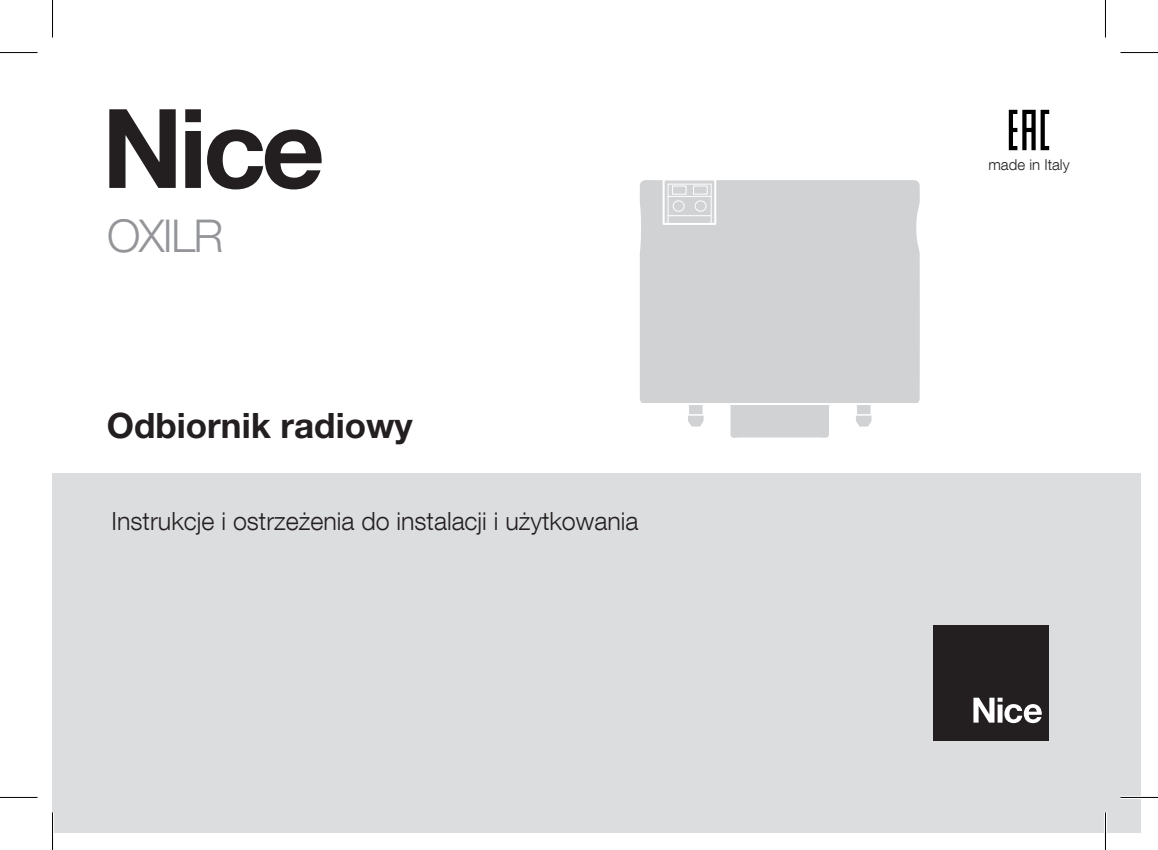
<style>
.page{position:relative;width:1158px;height:850px;background:#fff}
.page>*{position:absolute;margin:0;border:0;box-sizing:border-box;transform-origin:0 0}
.t1{font:700 110px "Helvetica Neue LT Com";color:#231f20}
.t2{font:300 45px "Helvetica Neue LT Com";letter-spacing:-.04em;color:#939598}
.t3{font:700 35px "Helvetica Neue LT Pro";color:#231f20}
.t4{font:300 25px "Helvetica Neue LT Com";color:#231f20}
.t5{font:300 15px "Helvetica Neue LT Com";color:#231f20}
</style>
<div class="page">
<div style="left:52px;top:473px;width:1088px;height:359px;background:#dcdddf"></div>
<div style="left:933px;top:625px;width:115px;height:115px;background:#231f20"></div>
<svg style="left:973px;top:697px;width:69px;height:25px"></svg>
<svg style="left:640px;top:180px;width:279px;height:257px;fill:#d1d2d4"></svg>
<div style="left:667px;top:183px;width:44px;height:41px;border:1px solid #fff"></div>
<div style="left:662px;top:178px;width:54px;height:47px;border:2px solid #fff"></div>
<hr style="left:668px;top:196px;width:43px;height:1px;background:#fff">
<hr style="left:668px;top:215px;width:43px;height:1px;background:#fff">
<div style="left:672px;top:200px;width:12px;height:12px;border:1px solid #fff;border-radius:50%"></div>
<div style="left:694px;top:200px;width:12px;height:12px;border:1px solid #fff;border-radius:50%"></div>
<div style="left:672px;top:185px;width:14px;height:9px;border:1px solid #fff"></div>
<div style="left:693px;top:185px;width:14px;height:9px;border:1px solid #fff"></div>
<svg style="left:640px;top:402px;width:279px;height:4px"></svg>
<svg style="left:686px;top:414px;width:19px;height:1px"></svg>
<svg style="left:854px;top:414px;width:18px;height:1px"></svg>
<img style="left:1008px;top:109px;width:42px;height:42px">
<hr style="left:1120px;top:795px;width:37px;height:3px;background:#fff">
<hr style="left:51px;top:812px;width:3px;height:37px;background:#fff">
<hr style="left:1103px;top:812px;width:3px;height:37px;background:#fff">
<hr style="left:0;top:52px;width:38px;height:1px;background:#000">
<hr style="left:1120px;top:52px;width:37px;height:1px;background:#000">
<hr style="left:0;top:796px;width:38px;height:1px;background:#000">
<hr style="left:1120px;top:796px;width:37px;height:1px;background:#000">
<hr style="left:52px;top:0;width:1px;height:38px;background:#000">
<hr style="left:52px;top:812px;width:1px;height:37px;background:#000">
<hr style="left:1104px;top:0;width:1px;height:38px;background:#000">
<hr style="left:1104px;top:812px;width:1px;height:37px;background:#000">
<h1 class="t1" style="left:102px;top:79px;width:224px">Nice</h1>
<h2 class="t2" style="left:107px;top:209px;width:118px">OXILR</h2>
<h3 class="t3" style="left:107px;top:403px;width:307px">Odbiornik radiowy</h3>
<p class="t4" style="left:112px;top:505px;width:528px">Instrukcje i ostrzeżenia do instalacji i użytkowania</p>
<p class="t5" style="left:988px;top:155px;width:83px">made in Italy</p>
</div>
